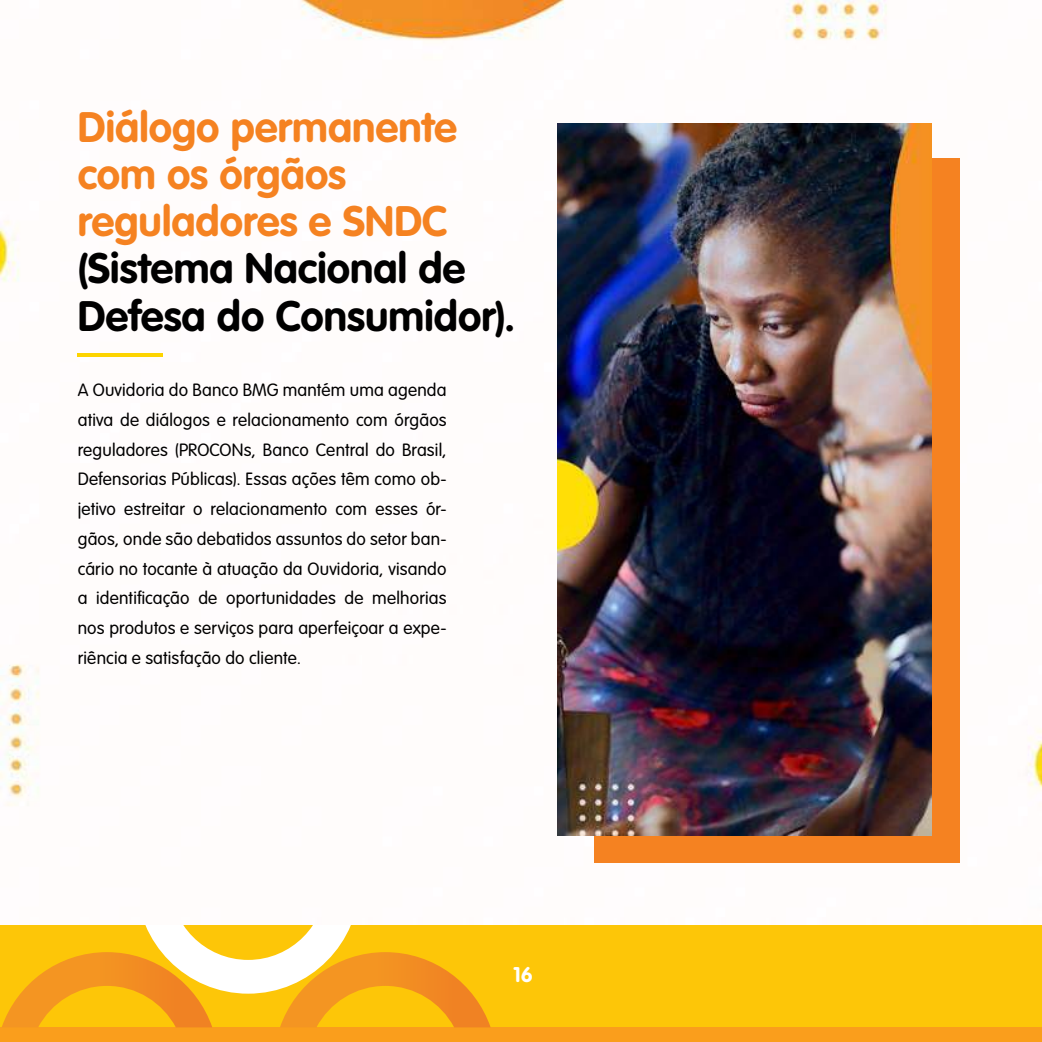
<style>
.page{position:relative;width:1042px;height:1042px;background:#fff}
.page>*{position:absolute;margin:0;border:0;box-sizing:border-box;transform-origin:0 0}
.t1{font:700 42px/47.2px "VAG Rounded Std";color:#f58221}
.t2{font:700 42px/47.2px "VAG Rounded Std";color:#000}
.t3{font:700 21px "VAG Rounded Std";color:#fff}
.t4{font:300 17.5px/29.8px "VAG Rounded Std";letter-spacing:.01em;color:#000;text-align:justify}
</style>
<div class="page">
<div style="left:0;top:997px;width:1042px;height:45px;background:#fa9e1c"></div>
<div style="left:0;top:924px;width:1041px;height:103px;background:#fdc608"></div>
<svg style="left:2px;top:924px;width:489px;height:103px"></svg>
<img style="left:0;top:0;width:1042px;height:863px">
<div style="left:595px;top:159px;width:365px;height:704px;background:#f58221"></div>
<hr style="left:78px;top:354px;width:85px;height:3px;background:#fdd400">
<img style="left:557px;top:123px;width:374px;height:713px">
<h1 class="t1" style="left:78px;top:105px;width:381px">Diálogo permanente com os órgãos reguladores e SNDC</h1>
<h1 class="t2" style="left:78px;top:246px;width:439px">(Sistema Nacional de<br>Defesa do Consumidor).</h1>
<p class="t4" style="left:78px;top:376px;width:370px">A Ouvidoria do Banco BMG mantém uma agenda ativa de diálogos e relacionamento com órgãos reguladores (PROCONs, Banco Central do Brasil, Defensorias Públicas). Essas ações têm como ob&shy;jetivo estreitar o relacionamento com esses ór&shy;gãos, onde são debatidos assuntos do setor ban&shy;cário no tocante à atuação da Ouvidoria, visando a identificação de oportunidades de melhorias nos produtos e serviços para aperfeiçoar a expe&shy;riência e satisfação do cliente.</p>
<p class="t3" style="left:513px;top:962px;width:21px">16</p>
</div>
